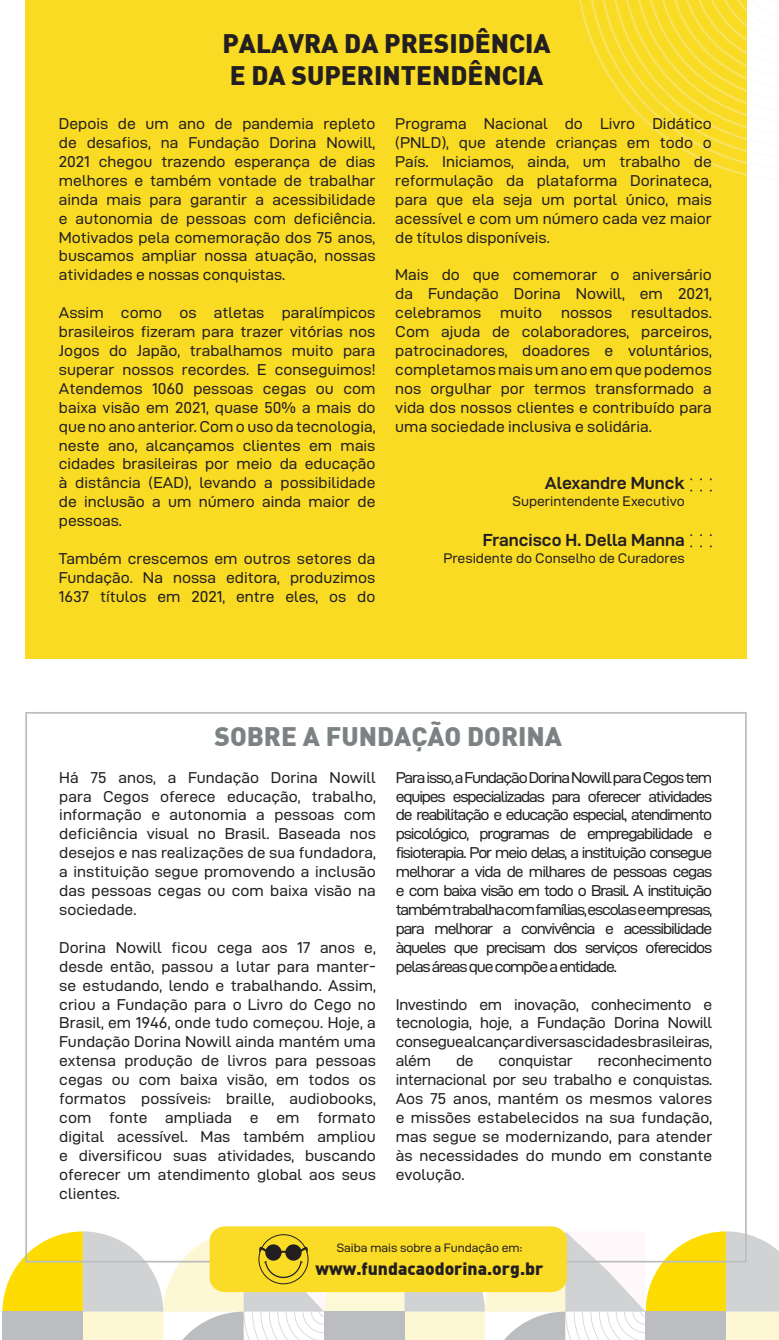
<style>
.page{position:relative;width:779px;height:1340px;background:#fff}
.page>*{position:absolute;margin:0;border:0;box-sizing:border-box;transform-origin:0 0}
.t1{font:900 26.25px "DIN";color:#231f20}
.t2{font:900 26.25px "DIN";color:#7c8283}
.t3{font:17.5px "D DIN Exp Bold";color:#231f20}
.t4{font:900 17.5px "DIN";color:#231f20}
.t5{font:15.75px/18.9px "D DIN Exp";color:#231f20;text-align:justify}
.t6{font:15.75px "D DIN Exp";letter-spacing:-.02em;color:#231f20}
.t7{font:14px "D DIN Exp";color:#231f20}
.t8{font:12.25px "D DIN Exp";color:#231f20}
</style>
<div class="page">
<div style="left:25px;top:0;width:722px;height:658px;background:#fadb24"></div>
<svg style="left:579px;top:0;width:168px;height:176px"></svg>
<svg style="left:2px;top:1226px;width:777px;height:113px"></svg>
<p class="t1" style="left:222px;top:26px;width:330px">PALAVRA DA PRESIDÊNCIA</p>
<p class="t1" style="left:230px;top:58px;width:315px">E DA SUPERINTENDÊNCIA</p>
<p class="t5" style="left:59px;top:114px;width:318px">Depois de um ano de pandemia repleto de desafios, na Fundação Dorina Nowill, 2021 chegou trazendo esperança de dias melhores e também vontade de trabalhar ainda mais para garantir a acessibilidade e autonomia de pessoas com deficiência.<br>Motivados pela comemoração dos 75 anos, buscamos ampliar nossa atuação, nossas atividades e nossas conquistas.</p>
<p class="t5" style="left:59px;top:303px;width:318px">Assim como os atletas paralímpicos brasileiros fizeram para trazer vitórias nos Jogos do Japão, trabalhamos muito para superar nossos recordes. E conseguimos!<br>Atendemos 1060 pessoas cegas ou com baixa visão em 2021, quase 50% a mais do que no ano anterior. Com o uso da tecnologia, neste ano, alcançamos clientes em mais cidades brasileiras por meio da educação à distância (EAD), levando a possibilidade de inclusão a um número ainda maior de pessoas.</p>
<p class="t5" style="left:59px;top:549px;width:318px">Também crescemos em outros setores da Fundação. Na nossa editora, produzimos 1637 títulos em 2021, entre eles, os do</p>
<p class="t5" style="left:395px;top:114px;width:318px">Programa Nacional do Livro Didático (PNLD), que atende crianças em todo o País. Iniciamos, ainda, um trabalho de reformulação da plataforma Dorinateca, para que ela seja um portal único, mais acessível e com um número cada vez maior de títulos disponíveis.</p>
<p class="t5" style="left:395px;top:265px;width:318px">Mais do que comemorar o aniversário da Fundação Dorina Nowill, em 2021, celebramos muito nossos resultados.<br>Com ajuda de colaboradores, parceiros, patrocinadores, doadores e voluntários, completamos mais um ano em que podemos nos orgulhar por termos transformado a vida dos nossos clientes e contribuído para uma sociedade inclusiva e solidária.</p>
<p class="t3" style="left:545px;top:473px;width:141px">Alexandre Munck</p>
<p class="t7" style="left:512px;top:493px;width:174px">Superintendente Executivo</p>
<p class="t3" style="left:483px;top:530px;width:203px">Francisco H. Della Manna</p>
<p class="t7" style="left:443px;top:550px;width:243px">Presidente do Conselho de Curadores</p>
<p class="t2" style="left:214px;top:718px;width:349px">SOBRE A FUNDAÇÃO DORINA</p>
<p class="t5" style="left:59px;top:767px;width:318px">Há 75 anos, a Fundação Dorina Nowill para Cegos oferece educação, trabalho, informação e autonomia a pessoas com deficiência visual no Brasil. Baseada nos desejos e nas realizações de sua fundadora, a instituição segue promovendo a inclusão das pessoas cegas ou com baixa visão na sociedade.</p>
<p class="t5" style="left:59px;top:937px;width:318px">Dorina Nowill ficou cega aos 17 anos e, desde então, passou a lutar para manter&shy;se estudando, lendo e trabalhando. Assim, criou a Fundação para o Livro do Cego no Brasil, em 1946, onde tudo começou. Hoje, a Fundação Dorina Nowill ainda mantém uma extensa produção de livros para pessoas cegas ou com baixa visão, em todos os formatos possíveis: braille, audiobooks, com fonte ampliada e em formato digital acessível. Mas também ampliou e diversificou suas atividades, buscando oferecer um atendimento global aos seus clientes.</p>
<p class="t5" style="left:396px;top:767px;width:318px">Para isso, a Fundação Dorina Nowill para Cegos tem equipes especializadas para oferecer atividades de reabilitação e educação especial, atendimento psicológico, programas de empregabilidade e fisioterapia. Por meio delas, a instituição consegue melhorar a vida de milhares de pessoas cegas e com baixa visão em todo o Brasil. A instituição também trabalha com famílias,escolas e empresas, para melhorar a convivência e acessibilidade àqueles que precisam dos serviços oferecidos pelas áreas que compõe a entidade.</p>
<p class="t5" style="left:396px;top:994px;width:318px">Investindo em inovação, conhecimento e tecnologia, hoje, a Fundação Dorina Nowill consegue alcançar diversas cidades brasileiras, além</p>
<p class="t5" style="left:396px;top:1051px;width:318px;text-indent:202px">reconhecimento internacional por seu trabalho e conquistas.<br>Aos 75 anos, mantém os mesmos valores e missões estabelecidos na sua fundação, mas segue se modernizando, para atender às necessidades do mundo em constante evolução.</p>
<p class="t5" style="left:456px;top:1051px;width:19px">de</p>
<p class="t6" style="left:498px;top:1052px;width:76px">conquistar</p>
<p class="t8" style="left:337px;top:1240px;width:187px">Saiba mais sobre a Fundação em:</p>
<p class="t4" style="left:315px;top:1256px;width:230px">www.fundacaodorina.org.br</p>
</div>
